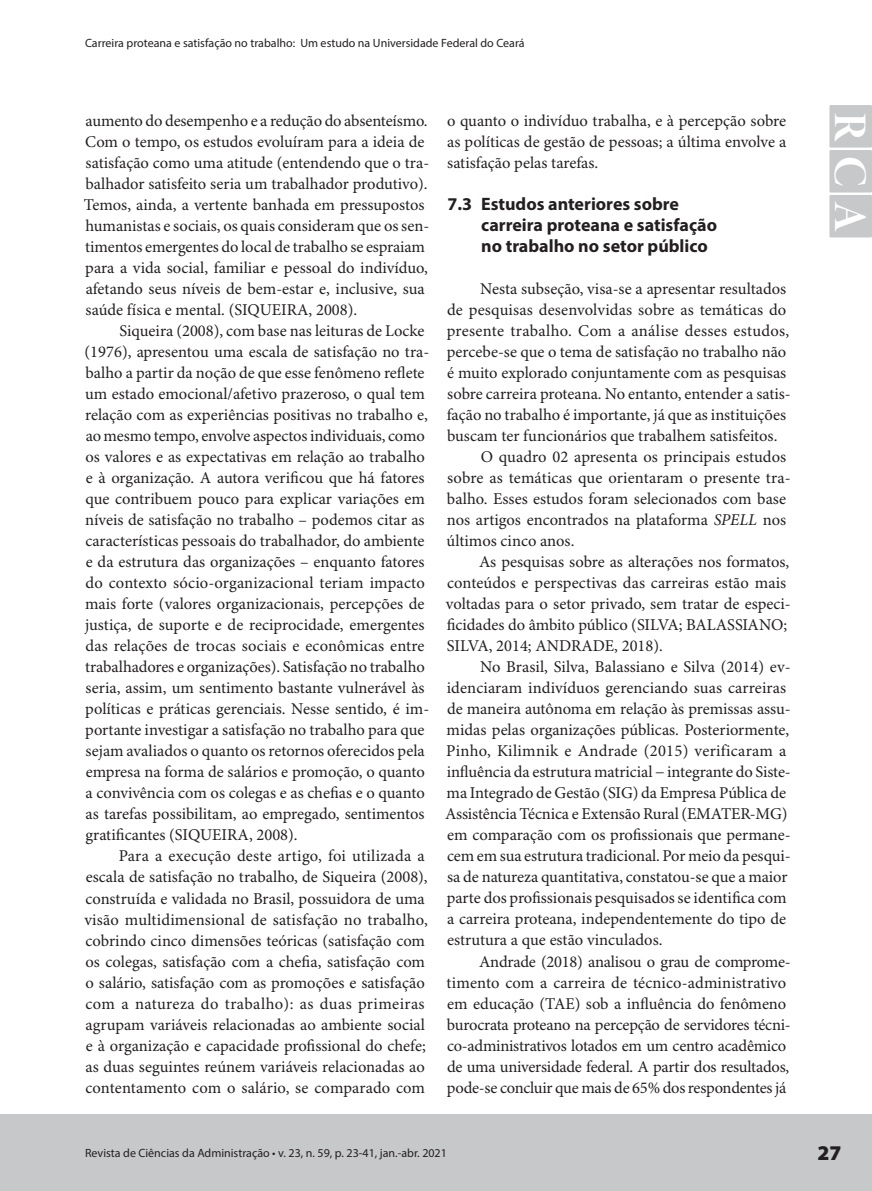
<style>
.page{position:relative;width:872px;height:1191px;background:#fff}
.page>*{position:absolute;margin:0;border:0;box-sizing:border-box;transform-origin:0 0}
.t1{font:46.8px "Minion Pro Bold Disp";color:#fff}
.t2{font:900 21px "Myriad Pro";color:#231f20}
.t3{font:700 18px/21px "Myriad Pro";color:#231f20}
.t4{font:16.5px/21px "Minion Pro";color:#231f20}
.t5{font:16.5px "Minion Pro";letter-spacing:.02em;color:#231f20}
.t6{font:12px "Myriad Pro";color:#231f20}
.s1{font-style:italic}
</style>
<div class="page">
<div style="left:0;top:1114px;width:872px;height:77px;background:#c7c8ca"></div>
<div style="left:829px;top:105px;width:43px;height:43px;background:#c7c8ca"></div>
<div style="left:829px;top:150px;width:43px;height:42px;background:#c7c8ca"></div>
<div style="left:829px;top:195px;width:43px;height:42px;background:#c7c8ca"></div>
<p class="t6" style="left:85px;top:35px;width:441px">Carreira proteana e satisfação no trabalho: Um estudo na Universidade Federal do Ceará</p>
<p class="t4" style="left:84px;top:111px;width:347px">aumento do desempenho e a redução do absenteísmo.<br>Com o tempo, os estudos evoluíram para a ideia de satisfação como uma atitude (entendendo que o tra&shy;balhador satisfeito seria um trabalhador produtivo).<br>Temos, ainda, a vertente banhada em pressupostos humanistas e sociais, os quais consideram que os sen&shy;timentos emergentes do local de trabalho se espraiam para a vida social, familiar e pessoal do indivíduo, afetando seus níveis de bem-estar e, inclusive, sua saúde física e mental. (SIQUEIRA, 2008).</p>
<p class="t4" style="left:85px;top:321px;width:346px;text-indent:35px">Siqueira (2008), com base nas leituras de Locke (1976), apresentou uma escala de satisfação no tra&shy;balho a partir da noção de que esse fenômeno reflete um estado emocional/afetivo prazeroso, o qual tem relação com as experiências positivas no trabalho e, ao mesmo tempo, envolve aspectos individuais, como os valores e as expectativas em relação ao trabalho e à organização. A autora verificou que há fatores que contribuem pouco para explicar variações em níveis de satisfação no trabalho – podemos citar as características pessoais do trabalhador, do ambiente e da estrutura das organizações – enquanto fatores do contexto sócio-organizacional teriam impacto mais forte (valores organizacionais, percepções de justiça, de suporte e de reciprocidade, emergentes das relações de trocas sociais e econômicas entre trabalhadores e organizações). Satisfação no trabalho seria, assim, um sentimento bastante vulnerável às políticas e práticas gerenciais. Nesse sentido, é im&shy;portante investigar a satisfação no trabalho para que sejam avaliados o quanto os retornos oferecidos pela empresa na forma de salários e promoção, o quanto a convivência com os colegas e as chefias e o quanto as tarefas possibilitam, ao empregado, sentimentos gratificantes (SIQUEIRA, 2008).</p>
<p class="t4" style="left:84px;top:846px;width:345px;text-indent:34px">Para a execução deste artigo, foi utilizada a escala de satisfação no trabalho, de Siqueira (2008), construída e validada no Brasil, possuidora de uma visão multidimensional de satisfação no trabalho, cobrindo cinco dimensões teóricas (satisfação com os colegas, satisfação com a chefia, satisfação com o salário, satisfação com as promoções e satisfação com a natureza do trabalho): as duas primeiras agrupam variáveis relacionadas ao ambiente social e à organização e capacidade profissional do chefe; as duas seguintes reúnem variáveis relacionadas ao contentamento com o salário, se comparado com</p>
<p class="t4" style="left:447px;top:111px;width:341px;text-align:justify">o quanto o indivíduo trabalha, e à percepção sobre as políticas de gestão de pessoas; a última envolve a satisfação pelas tarefas.</p>
<p class="t3" style="left:481px;top:193px;width:237px;text-indent:-34px">7.3 Estudos anteriores sobre carreira proteana e satisfação no trabalho no setor público</p>
<p class="t4" style="left:480px;top:279px;width:307px">Nesta subseção, visa-se a apresentar resultados</p>
<p class="t4" style="left:447px;top:300px;width:341px">de pesquisas desenvolvidas sobre as temáticas do</p>
<p class="t4" style="left:447px;top:321px;width:344px">presente trabalho. Com a análise desses estudos,</p>
<p class="t4" style="left:447px;top:342px;width:341px">percebe-se que o tema de satisfação no trabalho não</p>
<p class="t4" style="left:447px;top:363px;width:340px">é muito explorado conjuntamente com as pesquisas</p>
<p class="t4" style="left:447px;top:384px;width:345px">sobre carreira proteana. No entanto, entender a satis-</p>
<p class="t4" style="left:446px;top:405px;width:341px">fação no trabalho é importante, já que as instituições</p>
<p class="t4" style="left:447px;top:426px;width:332px">buscam ter funcionários que trabalhem satisfeitos.</p>
<p class="t4" style="left:481px;top:447px;width:307px">O quadro 02 apresenta os principais estudos</p>
<p class="t4" style="left:447px;top:468px;width:345px">sobre as temáticas que orientaram o presente tra-</p>
<p class="t4" style="left:447px;top:489px;width:340px">balho. Esses estudos foram selecionados com base</p>
<p class="t4" style="left:447px;top:510px;width:341px">nos artigos encontrados na plataforma <span class="s1">SPELL</span> nos</p>
<p class="t4" style="left:446px;top:531px;width:129px">últimos cinco anos.</p>
<p class="t4" style="left:479px;top:552px;width:312px">As pesquisas sobre as alterações nos formatos,</p>
<p class="t4" style="left:447px;top:573px;width:341px">conteúdos e perspectivas das carreiras estão mais</p>
<p class="t4" style="left:446px;top:594px;width:346px">voltadas para o setor privado, sem tratar de especi-</p>
<p class="t4" style="left:447px;top:615px;width:342px">ficidades do âmbito público (SILVA; BALASSIANO;</p>
<p class="t4" style="left:447px;top:636px;width:217px">SILVA, 2014; ANDRADE, 2018).</p>
<p class="t4" style="left:480px;top:657px;width:312px">No Brasil, Silva, Balassiano e Silva (2014) ev-</p>
<p class="t4" style="left:447px;top:678px;width:341px">idenciaram indivíduos gerenciando suas carreiras</p>
<p class="t4" style="left:447px;top:699px;width:345px">de maneira autônoma em relação às premissas assu-</p>
<p class="t4" style="left:446px;top:720px;width:344px">midas pelas organizações públicas. Posteriormente,</p>
<p class="t5" style="left:446px;top:741px;width:342px">Pinho, Kilimnik e Andrade (2015) verificaram a</p>
<p class="t4" style="left:447px;top:762px;width:345px">influência da estrutura matricial − integrante do Siste-</p>
<p class="t4" style="left:446px;top:783px;width:341px">ma Integrado de Gestão (SIG) da Empresa Pública de</p>
<p class="t4" style="left:445px;top:804px;width:344px">Assistência Técnica e Extensão Rural (EMATER-MG)</p>
<p class="t4" style="left:447px;top:825px;width:345px">em comparação com os profissionais que permane-</p>
<p class="t4" style="left:447px;top:846px;width:345px">cem em sua estrutura tradicional. Por meio da pesqui-</p>
<p class="t4" style="left:447px;top:867px;width:342px">sa de natureza quantitativa, constatou-se que a maior</p>
<p class="t4" style="left:447px;top:888px;width:341px">parte dos profissionais pesquisados se identifica com</p>
<p class="t4" style="left:447px;top:909px;width:340px">a carreira proteana, independentemente do tipo de</p>
<p class="t4" style="left:447px;top:930px;width:217px">estrutura a que estão vinculados.</p>
<p class="t4" style="left:479px;top:951px;width:313px">Andrade (2018) analisou o grau de comprome-</p>
<p class="t4" style="left:446px;top:972px;width:341px">timento com a carreira de técnico-administrativo</p>
<p class="t4" style="left:447px;top:993px;width:340px">em educação (TAE) sob a influência do fenômeno</p>
<p class="t4" style="left:447px;top:1014px;width:345px">burocrata proteano na percepção de servidores técni-</p>
<p class="t4" style="left:447px;top:1035px;width:341px">co-administrativos lotados em um centro acadêmico</p>
<p class="t4" style="left:447px;top:1056px;width:344px">de uma universidade federal. A partir dos resultados,</p>
<p class="t4" style="left:447px;top:1077px;width:341px">pode-se concluir que mais de 65% dos respondentes já</p>
<h1 class="t1" style="left:878px;top:112px;width:121px;rotate:90deg">RCA</h1>
<p class="t6" style="left:85px;top:1145px;width:363px">Revista de Ciências da Administração • v. 23, n. 59, p. 23-41, jan.-abr. 2021</p>
<p class="t2" style="left:817px;top:1141px;width:26px">27</p>
</div>
